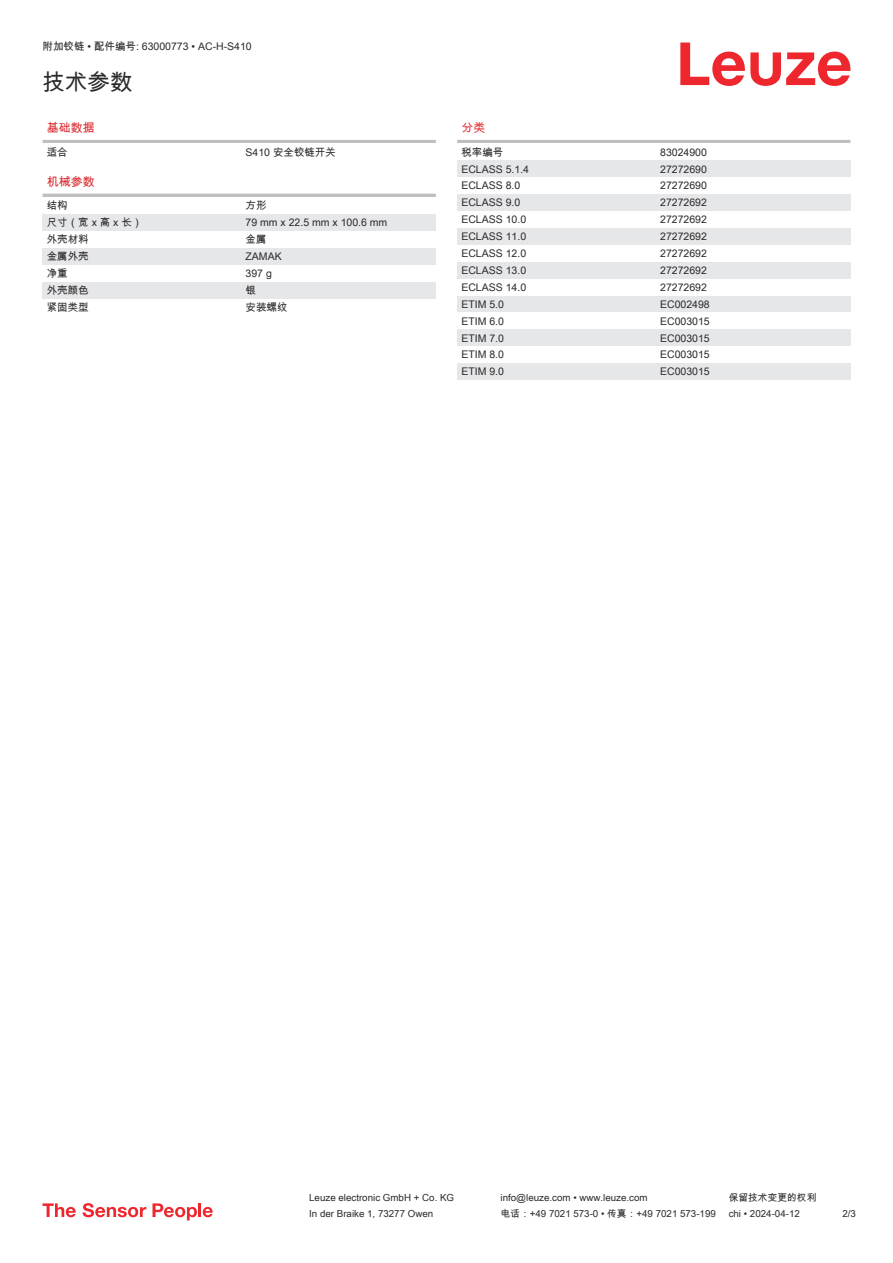
<style>
.page{position:relative;width:893px;height:1263px;background:#fff}
.page>*{position:absolute;margin:0;border:0;box-sizing:border-box;transform-origin:0 0}
.t1{font:22.5px "Arial Unicode MS";color:#2b292a}
.t2{font:12px "Arial Unicode MS";color:#db2a30}
.t3{font:10.5px "Arial Unicode MS";color:#2b292a}
.t4{font:9.75px "Arial Unicode MS";color:#2b292a}
</style>
<div class="page">
<svg style="left:680px;top:43px;width:170px;height:43px"></svg>
<hr style="left:43px;top:140px;width:393px;height:3px;background:#bdbfc1">
<hr style="left:43px;top:194px;width:393px;height:3px;background:#bdbfc1">
<div style="left:43px;top:214px;width:199px;height:17px;background:#e6e7e9"></div>
<div style="left:242px;top:214px;width:194px;height:17px;background:#e6e7e9"></div>
<div style="left:43px;top:248px;width:199px;height:17px;background:#e6e7e9"></div>
<div style="left:242px;top:248px;width:194px;height:17px;background:#e6e7e9"></div>
<div style="left:43px;top:282px;width:199px;height:17px;background:#e6e7e9"></div>
<div style="left:242px;top:282px;width:194px;height:17px;background:#e6e7e9"></div>
<hr style="left:457px;top:140px;width:393px;height:3px;background:#bdbfc1">
<div style="left:457px;top:160px;width:200px;height:17px;background:#e6e7e9"></div>
<div style="left:657px;top:160px;width:193px;height:17px;background:#e6e7e9"></div>
<div style="left:457px;top:194px;width:200px;height:17px;background:#e6e7e9"></div>
<div style="left:657px;top:194px;width:193px;height:17px;background:#e6e7e9"></div>
<div style="left:457px;top:228px;width:200px;height:17px;background:#e6e7e9"></div>
<div style="left:657px;top:228px;width:193px;height:17px;background:#e6e7e9"></div>
<div style="left:457px;top:262px;width:200px;height:17px;background:#e6e7e9"></div>
<div style="left:657px;top:262px;width:193px;height:17px;background:#e6e7e9"></div>
<div style="left:457px;top:296px;width:200px;height:16px;background:#e6e7e9"></div>
<div style="left:657px;top:296px;width:193px;height:16px;background:#e6e7e9"></div>
<div style="left:457px;top:329px;width:200px;height:17px;background:#e6e7e9"></div>
<div style="left:657px;top:329px;width:193px;height:17px;background:#e6e7e9"></div>
<div style="left:457px;top:363px;width:200px;height:17px;background:#e6e7e9"></div>
<div style="left:657px;top:363px;width:193px;height:17px;background:#e6e7e9"></div>
<svg style="left:43px;top:1203px;width:33px;height:14px"></svg>
<svg style="left:83px;top:1203px;width:63px;height:14px"></svg>
<svg style="left:153px;top:1203px;width:44px;height:17px"></svg>
<hr style="left:198px;top:1203px;width:3px;height:14px;background:#ed272d">
<svg style="left:203px;top:1207px;width:10px;height:10px"></svg>
<p class="t3" style="left:43px;top:39px;width:211px">附加铰链 • 配件编号: 63000773 • AC-H-S410</p>
<h1 class="t1" style="left:43px;top:66px;width:91px">技术参数</h1>
<p class="t2" style="left:47px;top:119px;width:49px">基础数据</p>
<p class="t3" style="left:47px;top:144px;width:22px">适合</p>
<p class="t3" style="left:246px;top:144px;width:92px">S410 安全铰链开关</p>
<p class="t2" style="left:47px;top:173px;width:49px">机械参数</p>
<p class="t3" style="left:47px;top:198px;width:22px">结构</p>
<p class="t3" style="left:246px;top:198px;width:22px">方形</p>
<p class="t3" style="left:47px;top:215px;width:97px">尺寸（宽 x 高 x 长）</p>
<p class="t3" style="left:246px;top:215px;width:143px">79 mm x 22.5 mm x 100.6 mm</p>
<p class="t3" style="left:47px;top:232px;width:43px">外壳材料</p>
<p class="t3" style="left:246px;top:232px;width:22px">金属</p>
<p class="t3" style="left:47px;top:249px;width:43px">金属外壳</p>
<p class="t3" style="left:246px;top:249px;width:38px">ZAMAK</p>
<p class="t3" style="left:47px;top:266px;width:22px">净重</p>
<p class="t3" style="left:246px;top:266px;width:28px">397 g</p>
<p class="t3" style="left:47px;top:283px;width:43px">外壳颜色</p>
<p class="t3" style="left:246px;top:283px;width:12px">银</p>
<p class="t3" style="left:47px;top:299px;width:43px">紧固类型</p>
<p class="t3" style="left:246px;top:299px;width:43px">安装螺纹</p>
<p class="t2" style="left:461px;top:119px;width:25px">分类</p>
<p class="t3" style="left:461px;top:144px;width:43px">税率编号</p>
<p class="t3" style="left:660px;top:144px;width:48px">83024900</p>
<p class="t3" style="left:461px;top:161px;width:69px">ECLASS 5.1.4</p>
<p class="t3" style="left:660px;top:161px;width:48px">27272690</p>
<p class="t3" style="left:461px;top:178px;width:60px">ECLASS 8.0</p>
<p class="t3" style="left:660px;top:178px;width:48px">27272690</p>
<p class="t3" style="left:461px;top:195px;width:60px">ECLASS 9.0</p>
<p class="t3" style="left:660px;top:195px;width:48px">27272692</p>
<p class="t3" style="left:461px;top:212px;width:66px">ECLASS 10.0</p>
<p class="t3" style="left:660px;top:212px;width:48px">27272692</p>
<p class="t3" style="left:461px;top:229px;width:66px">ECLASS 11.0</p>
<p class="t3" style="left:660px;top:229px;width:48px">27272692</p>
<p class="t3" style="left:461px;top:246px;width:66px">ECLASS 12.0</p>
<p class="t3" style="left:660px;top:246px;width:48px">27272692</p>
<p class="t3" style="left:461px;top:263px;width:66px">ECLASS 13.0</p>
<p class="t3" style="left:660px;top:263px;width:48px">27272692</p>
<p class="t3" style="left:461px;top:280px;width:66px">ECLASS 14.0</p>
<p class="t3" style="left:660px;top:280px;width:48px">27272692</p>
<p class="t3" style="left:461px;top:296px;width:44px">ETIM 5.0</p>
<p class="t3" style="left:660px;top:296px;width:51px">EC002498</p>
<p class="t3" style="left:461px;top:313px;width:44px">ETIM 6.0</p>
<p class="t3" style="left:660px;top:313px;width:51px">EC003015</p>
<p class="t3" style="left:461px;top:330px;width:44px">ETIM 7.0</p>
<p class="t3" style="left:660px;top:330px;width:51px">EC003015</p>
<p class="t3" style="left:461px;top:347px;width:44px">ETIM 8.0</p>
<p class="t3" style="left:660px;top:347px;width:51px">EC003015</p>
<p class="t3" style="left:461px;top:364px;width:44px">ETIM 9.0</p>
<p class="t3" style="left:660px;top:364px;width:51px">EC003015</p>
<p class="t4" style="left:309px;top:1191px;width:146px">Leuze electronic GmbH + Co. KG</p>
<p class="t4" style="left:501px;top:1191px;width:149px">info@leuze.com • www.leuze.com</p>
<p class="t4" style="left:729px;top:1191px;width:89px">保留技术变更的权利</p>
<p class="t4" style="left:309px;top:1206px;width:126px">In der Braike 1, 73277 Owen</p>
<p class="t4" style="left:501px;top:1206px;width:217px">电话：+49 7021 573-0 • 传真：+49 7021 573-199</p>
<p class="t4" style="left:729px;top:1206px;width:73px">chi • 2024-04-12</p>
<p class="t4" style="left:842px;top:1206px;width:15px">2/3</p>
</div>
